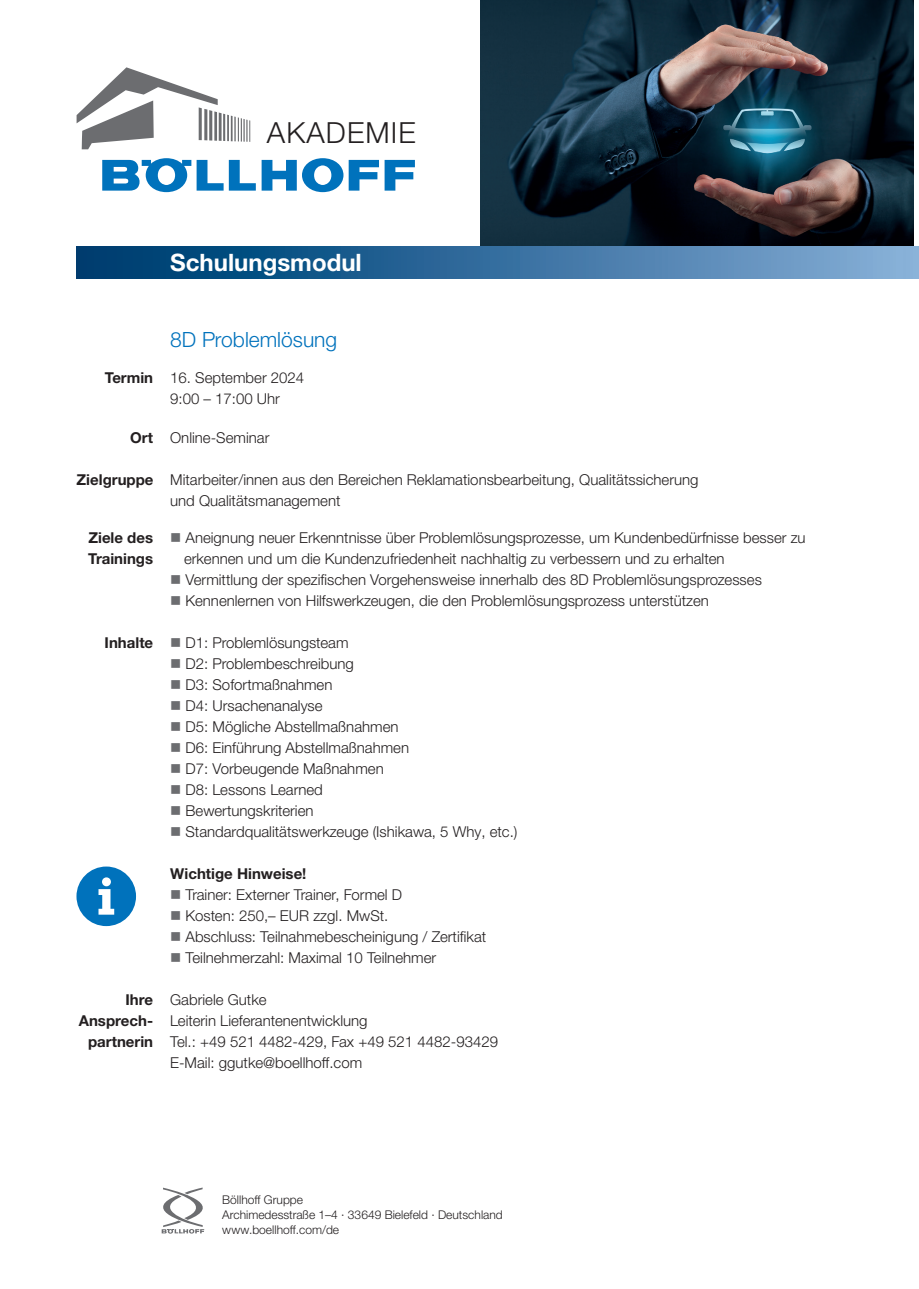
<style>
.page{position:relative;width:919px;height:1289px;background:#fff}
.page>*{position:absolute;margin:0;border:0;box-sizing:border-box;transform-origin:0 0}
.t1{font:700 54px "Rockwell Std";color:#fff}
.t2{font:300 29.1px "Helvetica Neue LTW1 G";letter-spacing:.04em;color:#231f20}
.t3{font:700 24px "Helvetica Neue LTW1 G";color:#fff}
.t4{font:300 21px "Helvetica Neue LTW1 G";color:#0072bc}
.t5{font:300 15px/21px "Helvetica Neue LTW1 G";color:#231f20}
.t6{font:700 15px "Helvetica Neue LTW1 G";color:#231f20}
.t7{font:300 12px/15px "Helvetica Neue LTW1 G";color:#231f20}
.s1{font-weight:700}
.s2{color:#6c6d70}
</style>
<div class="page">
<img style="left:480px;top:0;width:433px;height:247px">
<svg style="left:229px;top:158px;width:186px;height:34px"></svg>
<svg style="left:102px;top:158px;width:121px;height:34px"></svg>
<svg style="left:77px;top:67px;width:155px;height:82px"></svg>
<hr style="left:234px;top:116px;width:2px;height:25px;background:#6c6d70">
<svg style="left:238px;top:117px;width:12px;height:25px"></svg>
<div style="left:77px;top:247px;width:841px;height:32px;background:linear-gradient(to right,#00366b,#85add6)"></div>
<svg style="left:162px;top:1187px;width:42px;height:46px"></svg>
<div style="left:76px;top:866px;width:60px;height:60px;background:#0072bc;border-radius:50%"></div>
<h2 class="t2" style="left:267px;top:115px;width:150px">AKADEMIE</h2>
<h3 class="t3" style="left:170px;top:248px;width:193px">Schulungsmodul</h3>
<h3 class="t4" style="left:170px;top:326px;width:168px">8D Problemlösung</h3>
<p class="t5" style="left:170px;top:367px;width:136px;text-indent:-65px"><span class="s1">Termin</span> 16. September 2024<br>9:00 – 17:00 Uhr</p>
<p class="t5" style="left:130px;top:427px;width:141px"><span class="s1">Ort</span> Online-Seminar</p>
<p class="t5" style="left:170px;top:469px;width:530px;text-indent:-94px"><span class="s1">Zielgruppe</span> Mitarbeiter/innen aus den Bereichen Reklamationsbearbeitung, Qualitätssicherung und Qualitätsmanagement</p>
<p class="t5" style="left:88px;top:526px;width:718px"><span class="s1">Ziele des</span> <span class="s2">■</span> Aneignung neuer Erkenntnisse über Problemlösungsprozesse, um Kundenbedürfnisse besser zu<br><span class="s1">Trainings</span></p>
<p class="t5" style="left:184px;top:547px;width:542px">erkennen und um die Kundenzufriedenheit nachhaltig zu verbessern und zu erhalten</p>
<p class="t5" style="left:170px;top:568px;width:593px"><span class="s2">■</span> Vermittlung der spezifischen Vorgehensweise innerhalb des 8D Problemlösungsprozesses</p>
<p class="t5" style="left:170px;top:589px;width:540px"><span class="s2">■</span> Kennenlernen von Hilfswerkzeugen, die den Problemlösungsprozess unterstützen</p>
<p class="t5" style="left:105px;top:631px;width:245px"><span class="s1">Inhalte</span> <span class="s2">■</span> D1: Problemlösungsteam</p>
<p class="t5" style="left:170px;top:652px;width:185px"><span class="s2">■</span> D2: Problembeschreibung</p>
<p class="t5" style="left:170px;top:673px;width:164px"><span class="s2">■</span> D3: Sofortmaßnahmen</p>
<p class="t5" style="left:170px;top:694px;width:154px"><span class="s2">■</span> D4: Ursachenanalyse</p>
<p class="t5" style="left:170px;top:715px;width:230px"><span class="s2">■</span> D5: Mögliche Abstellmaßnahmen</p>
<p class="t5" style="left:170px;top:736px;width:240px"><span class="s2">■</span> D6: Einführung Abstellmaßnahmen</p>
<p class="t5" style="left:170px;top:757px;width:215px"><span class="s2">■</span> D7: Vorbeugende Maßnahmen</p>
<p class="t5" style="left:170px;top:778px;width:154px"><span class="s2">■</span> D8: Lessons Learned</p>
<p class="t5" style="left:170px;top:799px;width:145px"><span class="s2">■</span> Bewertungskriterien</p>
<p class="t5" style="left:170px;top:820px;width:349px"><span class="s2">■</span> Standardqualitätswerkzeuge (Ishikawa, 5 Why, etc.)</p>
<p class="t6" style="left:170px;top:864px;width:138px">Wichtige Hinweise!</p>
<p class="t5" style="left:170px;top:883px;width:233px"><span class="s2">■</span> Trainer: Externer Trainer, Formel D</p>
<p class="t5" style="left:170px;top:904px;width:220px"><span class="s2">■</span> Kosten: 250,– EUR zzgl. MwSt.</p>
<p class="t5" style="left:170px;top:925px;width:317px"><span class="s2">■</span> Abschluss: Teilnahmebescheinigung / Zertifikat</p>
<p class="t5" style="left:170px;top:946px;width:267px"><span class="s2">■</span> Teilnehmerzahl: Maximal 10 Teilnehmer</p>
<p class="t5" style="left:125px;top:988px;width:142px"><span class="s1">Ihre</span> Gabriele Gutke</p>
<p class="t5" style="left:79px;top:1009px;width:290px"><span class="s1">Ansprech-</span> Leiterin Lieferantenentwicklung</p>
<p class="t5" style="left:88px;top:1030px;width:411px"><span class="s1">partnerin</span> Tel.: +49 521 4482-429, Fax +49 521 4482-93429</p>
<p class="t5" style="left:170px;top:1051px;width:193px">E-Mail: ggutke@boellhoff.com</p>
<h1 class="t1" style="left:96px;top:864px;width:21px">i</h1>
<p class="t7" style="left:222px;top:1192px;width:282px">Böllhoff Gruppe<br>Archimedesstraße 1–4 · 33649 Bielefeld · Deutschland www.boellhoff.com/de</p>
</div>
